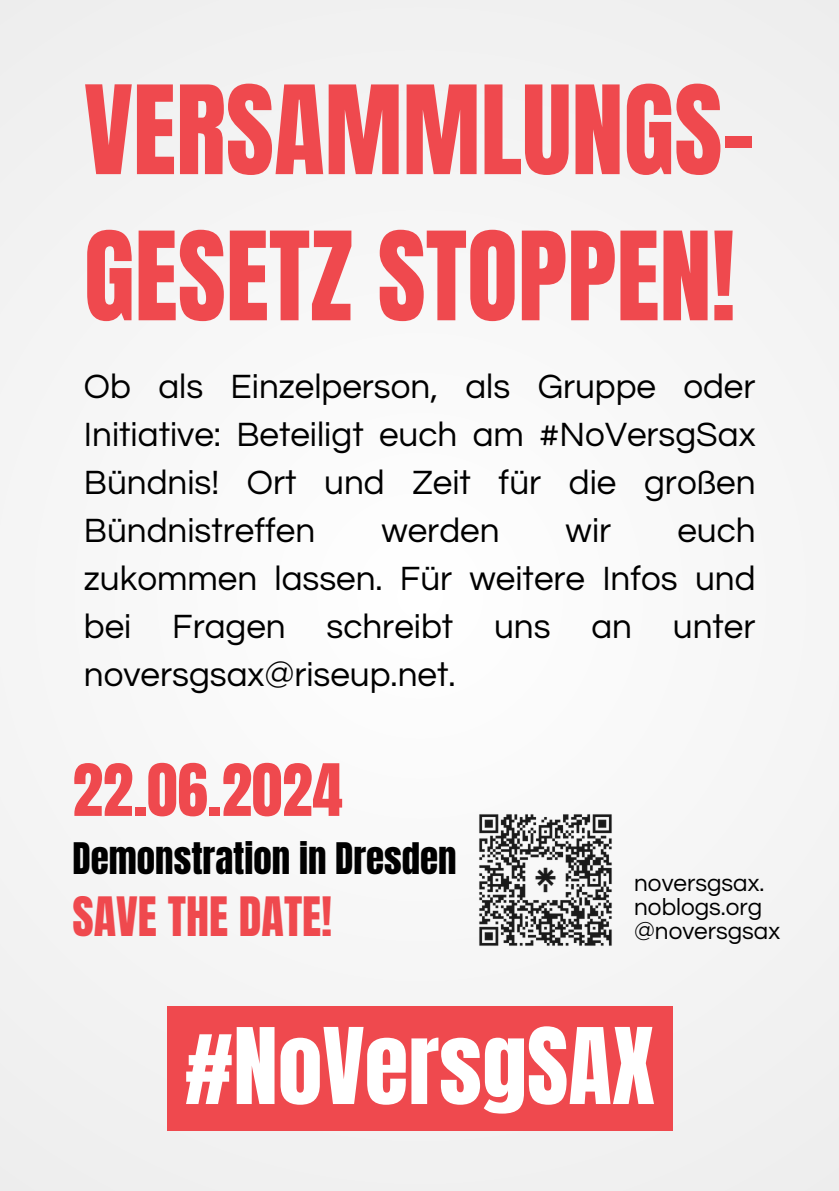
<style>
.page{position:relative;width:839px;height:1191px;background:#fff}
.page>*{position:absolute;margin:0;border:0;box-sizing:border-box;transform-origin:0 0}
.t1{font:104.4px/146.2px "Anton";color:#ef494e}
.t2{font:89.6px "Anton";color:#fff}
.t3{font:61.2px "Anton";color:#ef494e}
.t4{font:46.2px "Anton";color:#ef494e}
.t5{font:37px "Anton";color:#000}
.t6{font:35px/48px "Questrial";color:#000;text-align:justify}
.t7{font:24.2px "Questrial";color:#000}
</style>
<div class="page">
<div style="left:0;top:0;width:838px;height:1191px;background:#f5f5f5"></div>
<div style="left:167px;top:1007px;width:505px;height:124px;background:#ef494e"></div>
<img style="left:479px;top:814px;width:133px;height:132px">
<h3 class="t1" style="left:84px;top:59px;width:672px">VERSAMMLUNGS-<br>GESETZ STOPPEN!</h3>
<h3 class="t6" style="left:84px;top:363px;width:673px">Ob als Einzelperson, als Gruppe oder Initiative: Beteiligt euch am #NoVersgSax Bündnis! Ort und Zeit für die großen Bündnistreffen</h3>
<h3 class="t6" style="left:84px;top:507px;width:673px;text-indent:593px">euch zukommen lassen. Für weitere Infos und bei Fragen schreibt uns an unter noversgsax@riseup.net.</h3>
<h3 class="t6" style="left:381px;top:507px;width:120px">werden</h3>
<h3 class="t6" style="left:565px;top:507px;width:47px">wir</h3>
<h2 class="t3" style="left:73px;top:746px;width:271px">22.06.2024</h2>
<h2 class="t5" style="left:73px;top:832px;width:385px">Demonstration in Dresden</h2>
<h2 class="t4" style="left:73px;top:883px;width:261px">SAVE THE DATE!</h2>
<p class="t7" style="left:634px;top:871px;width:132px">noversgsax.</p>
<p class="t7" style="left:634px;top:895px;width:130px">noblogs.org</p>
<p class="t7" style="left:634px;top:919px;width:147px">@noversgsax</p>
<h1 class="t2" style="left:184px;top:1002px;width:472px">#NoVersgSAX</h1>
</div>
